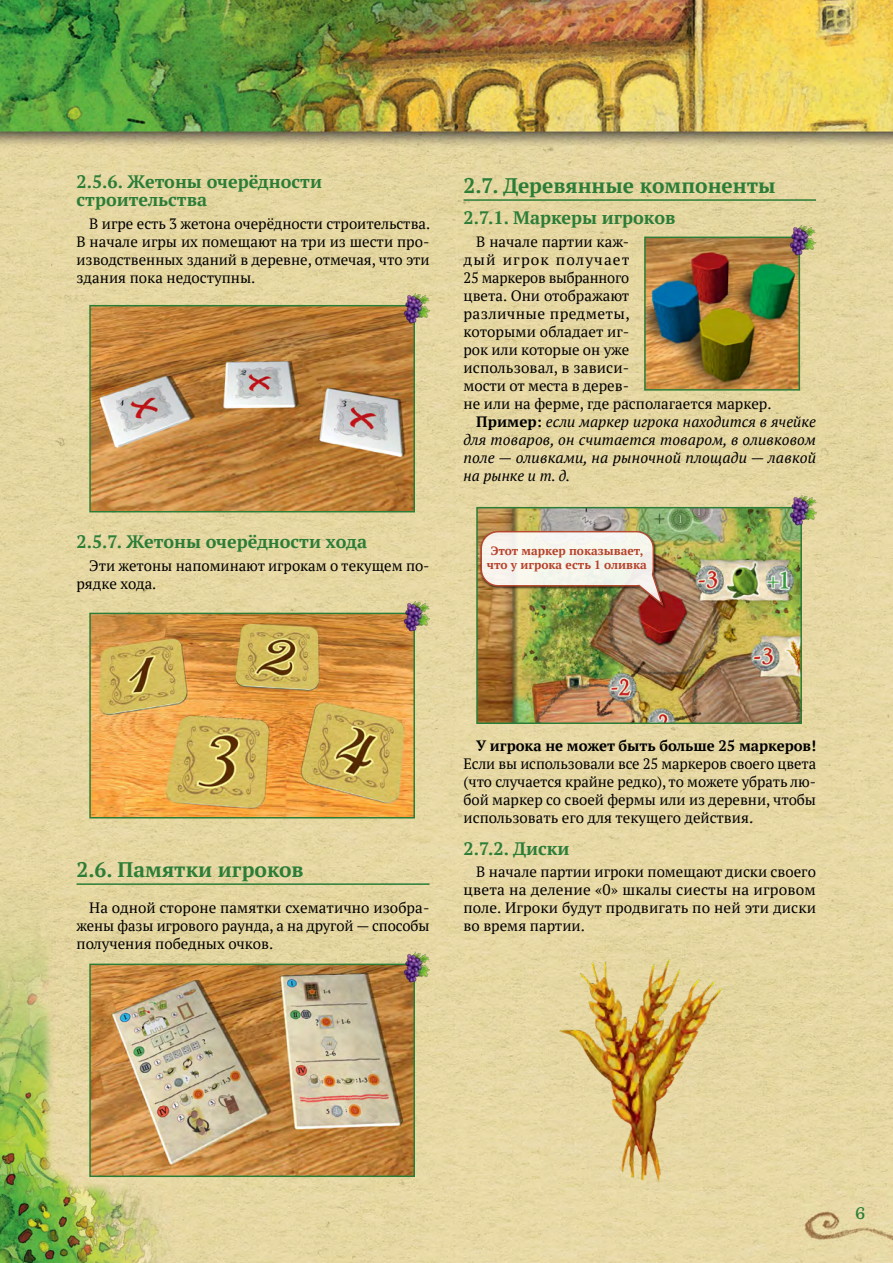
<style>
.page{position:relative;width:893px;height:1263px;background:#fff}
.page>*{position:absolute;margin:0;border:0;box-sizing:border-box;transform-origin:0 0}
.t1{font:700 21px "PT Serif";color:#2b7d38}
.t2{font:700 18px/18px "PT Serif";color:#2b7d38}
.t3{font:18px "Kurale";color:#2b7d38}
.t4{font:15px/18px "PT Serif";color:#000;text-align:justify}
.t5{font:italic 15px "PT Serif";letter-spacing:.005em;color:#000}
.t6{font:700 15px "PT Serif";letter-spacing:-.005em;color:#000}
.t7{font:15px "PT Serif";letter-spacing:.02em;color:#000}
.t8{font:15px "PT Serif";letter-spacing:.07em;color:#000}
.t9{font:700 12px/14.4px "PT Serif";color:#b7412a;text-align:center}
.s1{font-weight:700;font-style:normal}
</style>
<div class="page">
<img style="left:0;top:0;width:893px;height:1263px">
<img style="left:544px;top:949px;width:195px;height:239px">
<hr style="left:77px;top:883px;width:352px;height:2px;background:#2b7d38">
<img style="left:92px;top:308px;width:320px;height:201px">
<div style="left:89px;top:305px;width:326px;height:207px;border:2px solid #2b7d38"></div>
<img style="left:400px;top:293px;width:30px;height:31px">
<img style="left:92px;top:616px;width:320px;height:199px">
<div style="left:89px;top:613px;width:326px;height:205px;border:2px solid #2b7d38"></div>
<img style="left:400px;top:601px;width:30px;height:31px">
<img style="left:92px;top:966px;width:320px;height:208px">
<div style="left:89px;top:963px;width:326px;height:214px;border:2px solid #2b7d38"></div>
<img style="left:400px;top:952px;width:30px;height:31px">
<hr style="left:463px;top:199px;width:353px;height:2px;background:#2b7d38">
<img style="left:479px;top:510px;width:320px;height:211px">
<div style="left:476px;top:507px;width:326px;height:217px;border:2px solid #2b7d38"></div>
<img style="left:786px;top:495px;width:31px;height:31px">
<img style="left:480px;top:530px;width:185px;height:79px">
<img style="left:647px;top:240px;width:150px;height:148px">
<div style="left:644px;top:237px;width:156px;height:154px;border:2px solid #2b7d38"></div>
<img style="left:786px;top:225px;width:30px;height:31px">
<p class="t2" style="left:77px;top:173px;width:247px">2.5.6. Жетоны очерёдности строительства</p>
<p class="t4" style="left:77px;top:214px;width:355px;text-indent:13px">В игре есть 3 жетона очерёдности строительства.<br>В начале игры их помещают на три из шести про&shy;изводственных зданий в деревне, отмечая, что эти здания пока недоступны.</p>
<p class="t2" style="left:77px;top:533px;width:292px">2.5.7. Жетоны очерёдности хода</p>
<p class="t4" style="left:77px;top:556px;width:354px;text-indent:13px">Эти жетоны напоминают игрокам о текущем по&shy;рядке хода.</p>
<h1 class="t1" style="left:463px;top:171px;width:314px">2.7. Деревянные компоненты</h1>
<p class="t2" style="left:463px;top:209px;width:213px">2.7.1. Маркеры игроков</p>
<p class="t4" style="left:476px;top:232px;width:154px">В начале партии каж-</p>
<p class="t8" style="left:463px;top:250px;width:167px">дый игрок получает</p>
<p class="t4" style="left:463px;top:268px;width:167px">25 маркеров выбранного</p>
<p class="t4" style="left:463px;top:286px;width:167px">цвета. Они отображают</p>
<p class="t7" style="left:463px;top:304px;width:168px">различные предметы,</p>
<p class="t4" style="left:463px;top:322px;width:165px">которыми обладает иг-</p>
<p class="t4" style="left:463px;top:340px;width:167px">рок или которые он уже</p>
<p class="t4" style="left:463px;top:358px;width:167px">использовал, в зависи-</p>
<p class="t4" style="left:463px;top:376px;width:167px">мости от места в дерев-</p>
<p class="t4" style="left:463px;top:394px;width:310px">не или на ферме, где располагается маркер.</p>
<p class="t5" style="left:476px;top:412px;width:341px"><span class="s1">Пример:</span> если маркер игрока находится в ячейке</p>
<p class="t5" style="left:463px;top:430px;width:354px">для товаров, он считается товаром, в оливковом</p>
<p class="t5" style="left:463px;top:448px;width:354px">поле — оливками, на рыночной площади — лавкой</p>
<p class="t5" style="left:463px;top:466px;width:108px">на рынке и т. д.</p>
<p class="t9" style="left:487px;top:543px;width:162px">Этот маркер показывает, что у игрока есть 1 оливка</p>
<h1 class="t1" style="left:77px;top:855px;width:229px">2.6. Памятки игроков</h1>
<p class="t4" style="left:77px;top:898px;width:354px;text-indent:13px">На одной стороне памятки схематично изобра&shy;жены фазы игрового раунда, а на другой — способы получения победных очков.</p>
<p class="t6" style="left:476px;top:736px;width:341px">У игрока не может быть больше 25 маркеров!</p>
<p class="t4" style="left:463px;top:754px;width:354px">Если вы использовали все 25 маркеров своего цвета (что случается крайне редко), то можете убрать лю&shy;бой маркер со своей фермы или из деревни, чтобы использовать его для текущего действия.</p>
<p class="t2" style="left:463px;top:839px;width:108px">2.7.2. Диски</p>
<p class="t4" style="left:463px;top:862px;width:354px;text-indent:13px">В начале партии игроки помещают диски своего цвета на деление «0» шкалы сиесты на игровом поле. Игроки будут продвигать по ней эти диски во время партии.</p>
<p class="t3" style="left:855px;top:1199px;width:13px">6</p>
</div>
